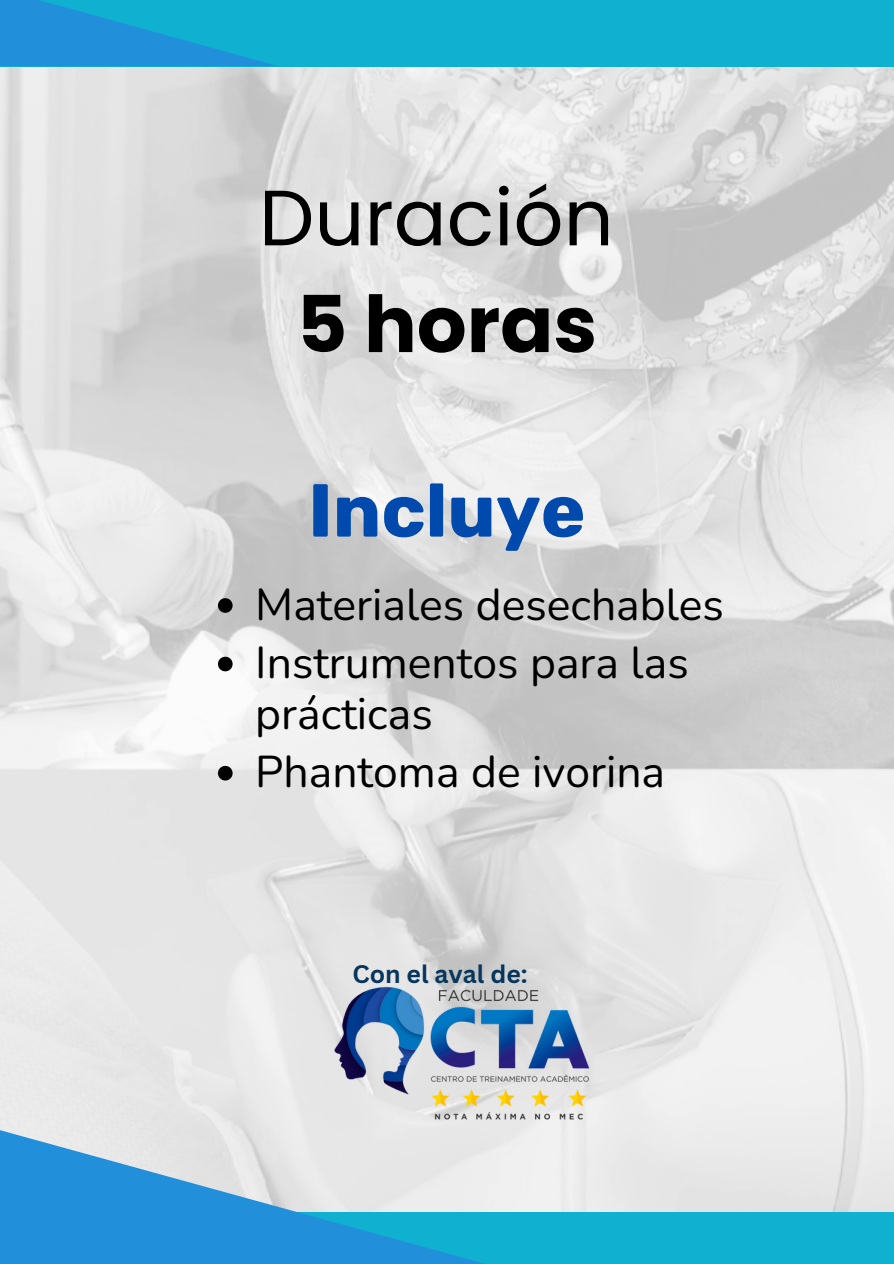
<style>
.page{position:relative;width:894px;height:1264px;background:#fff}
.page>*{position:absolute;margin:0;border:0;box-sizing:border-box;transform-origin:0 0}
.t1{font:78.3px "Poppins";color:#000}
.t2{font:700 78.3px "Poppins";color:#000}
.t3{font:700 74.85px "Rubik";color:#004aad}
.t4{font:44.4px/50.7px "Nunito";color:#000}
.t5{font:700 24.75px "Canva Sans";color:#06365d}
</style>
<div class="page">
<img style="left:0;top:66px;width:893px;height:1146px">
<div style="left:0;top:0;width:893px;height:66px;background:#0fb0d0"></div>
<svg style="left:0;top:0;width:277px;height:66px"></svg>
<div style="left:0;top:1212px;width:893px;height:51px;background:#0fb0d0"></div>
<svg style="left:0;top:1074px;width:591px;height:189px"></svg>
<svg style="left:218px;top:598px;width:14px;height:15px"></svg>
<svg style="left:218px;top:656px;width:14px;height:15px"></svg>
<svg style="left:218px;top:766px;width:14px;height:14px"></svg>
<img style="left:333px;top:965px;width:258px;height:163px">
<h1 class="t1" style="left:259px;top:163px;width:356px">Duración</h1>
<p class="t2" style="left:296px;top:270px;width:302px">5 horas</p>
<p class="t3" style="left:308px;top:466px;width:279px">Incluye</p>
<p class="t4" style="left:255px;top:579px;width:470px">Materiales desechables</p>
<h2 class="t4" style="left:255px;top:638px;width:435px">Instrumentos para las prácticas</h2>
<p class="t4" style="left:255px;top:747px;width:411px">Phantoma de ivorina</p>
<p class="t5" style="left:352px;top:956px;width:177px">Con el aval de:</p>
</div>
